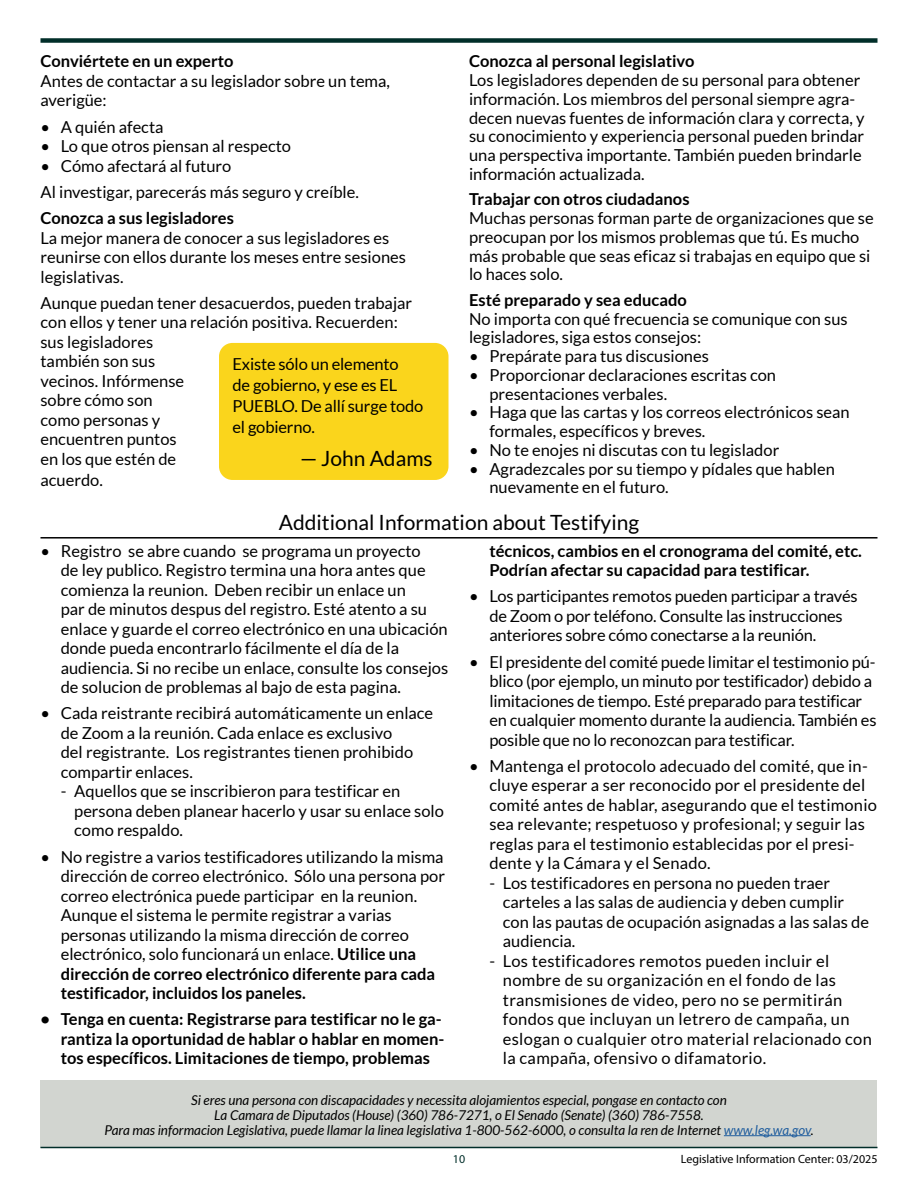
<style>
.page{position:relative;width:918px;height:1188px;background:#fff}
.page>*{position:absolute;margin:0;border:0;box-sizing:border-box;transform-origin:0 0}
.t1{font:21px "Lato";color:#000}
.t2{font:16.5px/19.5px "Lato";color:#000}
.t3{font:700 16.5px/19.5px "Lato";color:#000}
.t4{font:16.5px/19.5px "Lato";letter-spacing:.02em;color:#000}
.t5{font:italic 13.5px/15px "Lato";color:#000;text-align:center}
.t6{font:12px "Myriad Pro";color:#000}
.t7{font:12px "Myriad Pro";color:#012e29}
.s1{font-weight:700}
.s2{color:#215e9e}
</style>
<div class="page">
<div style="left:40px;top:1080px;width:838px;height:68px;background:#d2d5d0"></div>
<hr style="left:724px;top:1135px;width:87px;height:1px;background:#215e9e">
<hr style="left:40px;top:537px;width:838px;height:2px;background:#000">
<hr style="left:40px;top:1147px;width:838px;height:1px;background:#012e29">
<div style="left:40px;top:38px;width:838px;height:5px;background:#012e29"></div>
<div style="left:219px;top:343px;width:229px;height:137px;background:#fad51c;border-radius:14px"></div>
<p class="t3" style="left:40px;top:51px;width:195px">Conviértete en un experto</p>
<p class="t2" style="left:40px;top:71px;width:351px">Antes de contactar a su legislador sobre un tema, averigüe:</p>
<p class="t2" style="left:40px;top:117px;width:125px">• A quién afecta</p>
<p class="t2" style="left:40px;top:136px;width:252px">• Lo que otros piensan al respecto</p>
<p class="t2" style="left:40px;top:152px;width:320px;line-height:26.2px">• Cómo afectará al futuro<br>Al investigar, parecerás más seguro y creíble.</p>
<p class="t3" style="left:40px;top:208px;width:195px">Conozca a sus legisladores</p>
<p class="t2" style="left:40px;top:228px;width:367px">La mejor manera de conocer a sus legisladores es reunirse con ellos durante los meses entre sesiones legislativas.</p>
<p class="t2" style="left:40px;top:293px;width:373px">Aunque puedan tener desacuerdos, pueden trabajar con ellos y tener una relación positiva. Recuerden: sus legisladores<br>también son sus<br>vecinos. Infórmense<br>sobre cómo son<br>como personas y<br>encuentren puntos<br>en los que estén de</p>
<p class="t2" style="left:40px;top:470px;width:64px">acuerdo.</p>
<p class="t2" style="left:232px;top:353px;width:192px;line-height:21px">Existe sólo un elemento<br>de gobierno, y ese es EL<br>PUEBLO. De allí surge todo el gobierno.</p>
<p class="t1" style="left:300px;top:447px;width:134px">— John Adams</p>
<p class="t3" style="left:469px;top:51px;width:227px">Conozca al personal legislativo</p>
<p class="t2" style="left:469px;top:71px;width:397px;line-height:18.8px">Los legisladores dependen de su personal para obtener información. Los miembros del personal siempre agra&shy;decen nuevas fuentes de información clara y correcta, y su conocimiento y experiencia personal pueden brindar una perspectiva importante. También pueden brindarle información actualizada.</p>
<p class="t3" style="left:469px;top:189px;width:222px">Trabajar con otros ciudadanos</p>
<p class="t2" style="left:469px;top:209px;width:406px;line-height:18.8px">Muchas personas forman parte de organizaciones que se preocupan por los mismos problemas que tú. Es mucho más probable que seas eficaz si trabajas en equipo que si lo haces solo.</p>
<p class="t3" style="left:469px;top:290px;width:219px">Esté preparado y sea educado</p>
<p class="t2" style="left:469px;top:309px;width:380px;line-height:18.8px">No importa con qué frecuencia se comunique con sus legisladores, siga estos consejos:</p>
<p class="t2" style="left:469px;top:346px;width:241px">• Prepárate para tus discusiones</p>
<p class="t2" style="left:489px;top:365px;width:288px;line-height:18.8px;text-indent:-20px">• Proporcionar declaraciones escritas con presentaciones verbales.</p>
<p class="t2" style="left:489px;top:403px;width:362px;line-height:18.8px;text-indent:-20px">• Haga que las cartas y los correos electrónicos sean formales, específicos y breves.</p>
<p class="t2" style="left:469px;top:440px;width:312px">• No te enojes ni discutas con tu legislador</p>
<p class="t2" style="left:489px;top:459px;width:347px;line-height:18.8px;text-indent:-20px">• Agradezcales por su tiempo y pídales que hablen nuevamente en el futuro.</p>
<p class="t1" style="left:279px;top:511px;width:362px">Additional Information about Testifying</p>
<p class="t2" style="left:61px;top:541px;width:389px;text-indent:-20px">• Registro se abre cuando se programa un proyecto<br>de ley publico. Registro termina una hora antes que comienza la reunion. Deben recibir un enlace un<br>par de minutos despus del registro. Esté atento a su enlace y guarde el correo electrónico en una ubicación donde pueda encontrarlo fácilmente el día de la audiencia. Si no recibe un enlace, consulte los consejos de solucion de problemas al bajo de esta pagina.</p>
<p class="t2" style="left:61px;top:703px;width:374px;text-indent:-20px">• Cada reistrante recibirá automáticamente un enlace de Zoom a la reunión. Cada enlace es exclusivo<br>del registrante. Los registrantes tienen prohibido compartir enlaces.</p>
<p class="t2" style="left:74px;top:781px;width:371px;text-indent:-13px">- Aquellos que se inscribieron para testificar en persona deben planear hacerlo y usar su enlace solo como respaldo.</p>
<p class="t2" style="left:61px;top:847px;width:386px;text-indent:-20px">• No registre a varios testificadores utilizando la misma dirección de correo electrónico. Sólo una persona por correo electrónica puede participar en la reunion.<br>Aunque el sistema le permite registrar a varias personas utilizando la misma dirección de correo electrónico, solo funcionará un enlace. <span class="s1">Utilice una dirección de correo electrónico diferente para cada testificador, incluidos los paneles.</span></p>
<p class="t3" style="left:61px;top:1009px;width:385px;text-indent:-20px">• Tenga en cuenta: Registrarse para testificar no le ga&shy;rantiza la oportunidad de hablar o hablar en momen&shy;tos específicos. Limitaciones de tiempo, problemas</p>
<p class="t3" style="left:489px;top:541px;width:374px">técnicos, cambios en el cronograma del comité, etc.<br>Podrían afectar su capacidad para testificar.</p>
<p class="t2" style="left:489px;top:587px;width:370px;text-indent:-20px">• Los participantes remotos pueden participar a través de Zoom o por teléfono. Consulte las instrucciones anteriores sobre cómo conectarse a la reunión.</p>
<p class="t2" style="left:489px;top:652px;width:389px;text-indent:-20px">• El presidente del comité puede limitar el testimonio pú&shy;blico (por ejemplo, un minuto por testificador) debido a limitaciones de tiempo. Esté preparado para testificar en cualquier momento durante la audiencia. También es posible que no lo reconozcan para testificar.</p>
<p class="t2" style="left:489px;top:756px;width:389px;text-indent:-20px">• Mantenga el protocolo adecuado del comité, que in&shy;cluye esperar a ser reconocido por el presidente del comité antes de hablar, asegurando que el testimonio sea relevante; respetuoso y profesional; y seguir las reglas para el testimonio establecidas por el presi&shy;dente y la Cámara y el Senado.</p>
<p class="t2" style="left:503px;top:873px;width:368px;text-indent:-13px">- Los testificadores en persona no pueden traer carteles a las salas de audiencia y deben cumplir con las pautas de ocupación asignadas a las salas de audiencia.</p>
<p class="t4" style="left:503px;top:951px;width:370px;text-indent:-13px">- Los testificadores remotos pueden incluir el nombre de su organización en el fondo de las transmisiones de video, pero no se permitirán fondos que incluyan un letrero de campaña, un eslogan o cualquier otro material relacionado con la campaña, ofensivo o difamatorio.</p>
<p class="t5" style="left:104px;top:1093px;width:711px">Si eres una persona con discapacidades y necessita alojamientos especial, pongase en contacto con<br>La Camara de Diputados (House) (360) 786-7271, o El Senado (Senate) (360) 786-7558.<br>Para mas informacion Legislativa, puede llamar la linea legislativa 1-800-562-6000, o consulta la ren de Internet <span class="s2">www.leg.wa.gov</span>.</p>
<p class="t7" style="left:453px;top:1152px;width:14px">10</p>
<p class="t6" style="left:681px;top:1152px;width:198px">Legislative Information Center: 03/2025</p>
</div>
